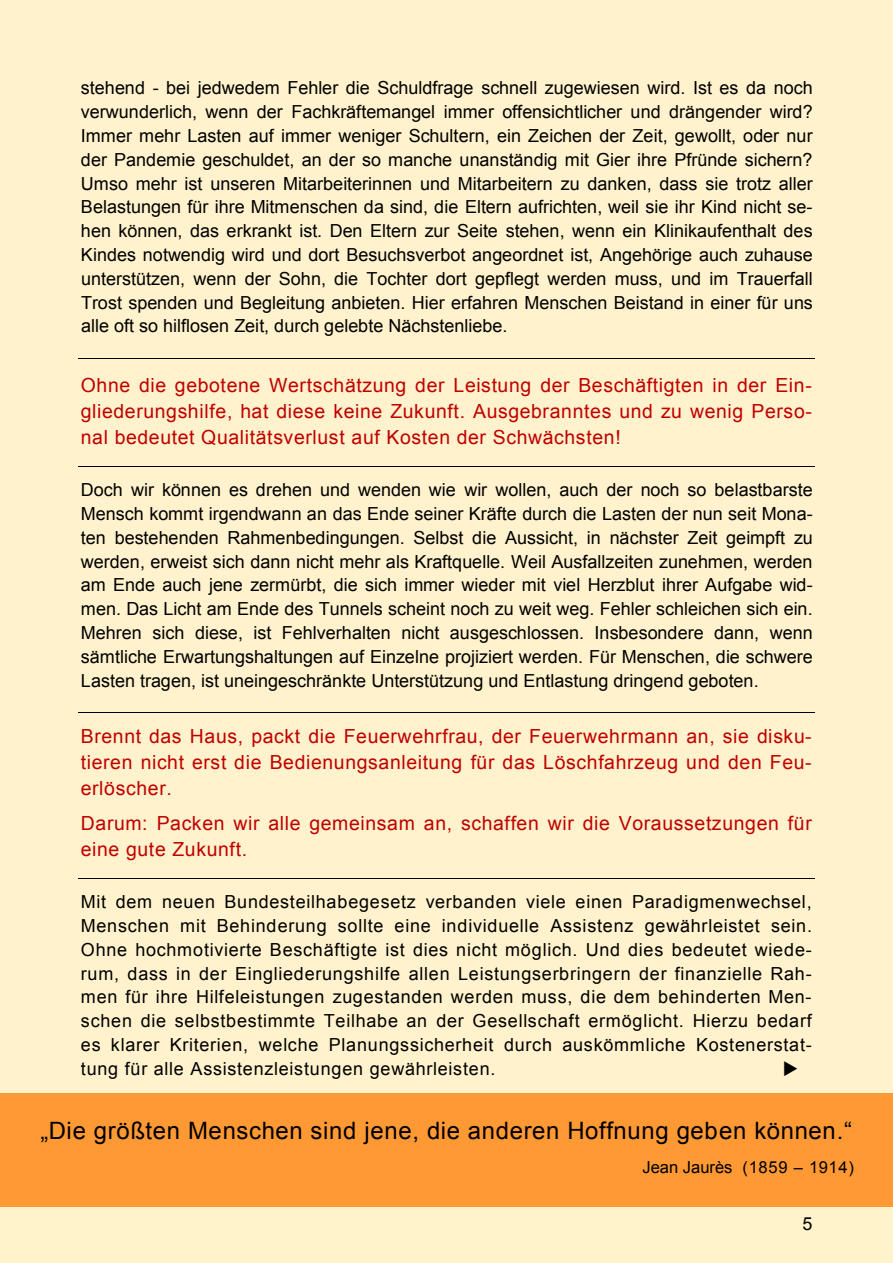
<style>
.page{position:relative;width:893px;height:1263px;background:#fff}
.page>*{position:absolute;margin:0;border:0;box-sizing:border-box;transform-origin:0 0}
.t1{font:24px "Arial";letter-spacing:.025em;color:#000}
.t2{font:19.5px/25.8px "Arial";letter-spacing:.035em;color:#c00000;text-align:justify}
.t3{font:18px/23.9px "Arial";letter-spacing:.005em;color:#000;text-align:justify}
.t4{font:16.5px "Arial";color:#000}
</style>
<div class="page">
<div style="left:0;top:1144px;width:893px;height:119px;background:#fff3cc"></div>
<div style="left:0;top:0;width:893px;height:1175px;background:#fff2cc"></div>
<div style="left:0;top:1093px;width:893px;height:113px;background:#f93"></div>
<hr style="left:79px;top:358px;width:736px;height:1px;background:#000">
<hr style="left:79px;top:466px;width:736px;height:1px;background:#000">
<hr style="left:79px;top:712px;width:736px;height:1px;background:#000">
<hr style="left:79px;top:878px;width:736px;height:1px;background:#000">
<p class="t3" style="left:81px;top:76px;width:734px">stehend - bei jedwedem Fehler die Schuldfrage schnell zugewiesen wird. Ist es da noch verwunderlich, wenn der Fachkräftemangel immer offensichtlicher und drängender wird?<br>Immer mehr Lasten auf immer weniger Schultern, ein Zeichen der Zeit, gewollt, oder nur der Pandemie geschuldet, an der so manche unanständig mit Gier ihre Pfründe sichern?<br>Umso mehr ist unseren Mitarbeiterinnen und Mitarbeitern zu danken, dass sie trotz aller Belastungen für ihre Mitmenschen da sind, die Eltern aufrichten, weil sie ihr Kind nicht se&shy;hen können, das erkrankt ist. Den Eltern zur Seite stehen, wenn ein Klinikaufenthalt des Kindes notwendig wird und dort Besuchsverbot angeordnet ist, Angehörige auch zuhause unterstützen, wenn der Sohn, die Tochter dort gepflegt werden muss, und im Trauerfall Trost spenden und Begleitung anbieten. Hier erfahren Menschen Beistand in einer für uns alle oft so hilflosen Zeit, durch gelebte Nächstenliebe.</p>
<p class="t2" style="left:81px;top:373px;width:732px">Ohne die gebotene Wertschätzung der Leistung der Beschäftigten in der Ein&shy;gliederungshilfe, hat diese keine Zukunft. Ausgebranntes und zu wenig Perso&shy;nal bedeutet Qualitätsverlust auf Kosten der Schwächsten!</p>
<p class="t3" style="left:81px;top:478px;width:733px">Doch wir können es drehen und wenden wie wir wollen, auch der noch so belastbarste Mensch kommt irgendwann an das Ende seiner Kräfte durch die Lasten der nun seit Mona&shy;ten bestehenden Rahmenbedingungen. Selbst die Aussicht, in nächster Zeit geimpft zu werden, erweist sich dann nicht mehr als Kraftquelle. Weil Ausfallzeiten zunehmen, werden am Ende auch jene zermürbt, die sich immer wieder mit viel Herzblut ihrer Aufgabe wid&shy;men. Das Licht am Ende des Tunnels scheint noch zu weit weg. Fehler schleichen sich ein.<br>Mehren sich diese, ist Fehlverhalten nicht ausgeschlossen. Insbesondere dann, wenn sämtliche Erwartungshaltungen auf Einzelne projiziert werden. Für Menschen, die schwere Lasten tragen, ist uneingeschränkte Unterstützung und Entlastung dringend geboten.</p>
<p class="t2" style="left:81px;top:724px;width:732px">Brennt das Haus, packt die Feuerwehrfrau, der Feuerwehrmann an, sie disku&shy;tieren nicht erst die Bedienungsanleitung für das Löschfahrzeug und den Feu&shy;erlöscher.</p>
<p class="t2" style="left:81px;top:810px;width:732px">Darum: Packen wir alle gemeinsam an, schaffen wir die Voraussetzungen für eine gute Zukunft.</p>
<p class="t3" style="left:81px;top:890px;width:733px">Mit dem neuen Bundesteilhabegesetz verbanden viele einen Paradigmenwechsel, Menschen mit Behinderung sollte eine individuelle Assistenz gewährleistet sein.<br>Ohne hochmotivierte Beschäftigte ist dies nicht möglich. Und dies bedeutet wiede&shy;rum, dass in der Eingliederungshilfe allen Leistungserbringern der finanzielle Rah&shy;men für ihre Hilfeleistungen zugestanden werden muss, die dem behinderten Men&shy;schen die selbstbestimmte Teilhabe an der Gesellschaft ermöglicht. Hierzu bedarf es klarer Kriterien, welche Planungssicherheit durch auskömmliche Kostenerstat&shy;tung für alle Assistenzleistungen gewährleisten.</p>
<h1 class="t1" style="left:40px;top:1114px;width:813px">„Die größten Menschen sind jene, die anderen Hoffnung geben können.“</h1>
<p class="t4" style="left:642px;top:1156px;width:213px">Jean Jaurès (1859 – 1914)</p>
<p class="t3" style="left:802px;top:1212px;width:12px">5</p>
</div>
